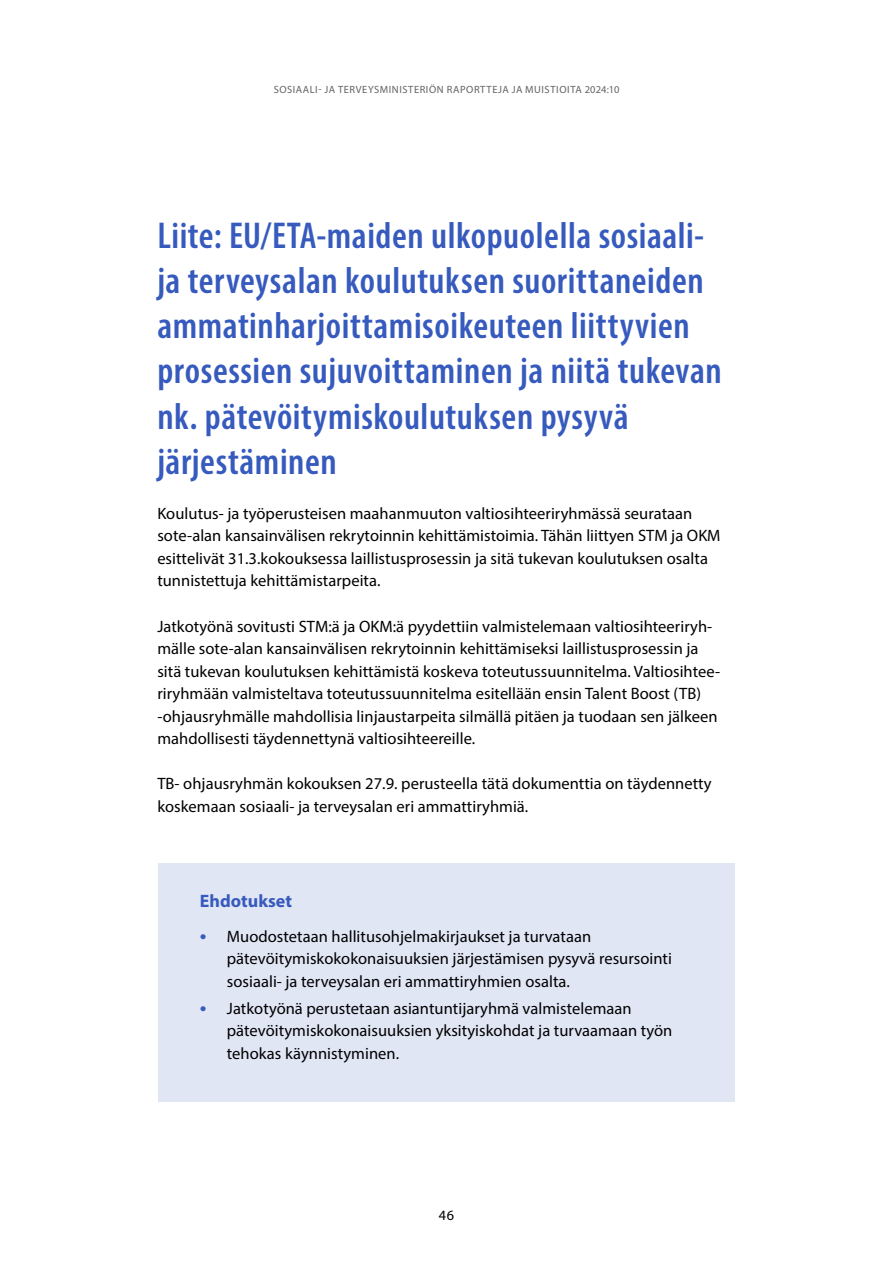
<style>
.page{position:relative;width:893px;height:1263px;background:#fff}
.page>*{position:absolute;margin:0;border:0;box-sizing:border-box;transform-origin:0 0}
.LiiteOTS1{font:600 condensed 37.5px/45.2px "Myriad Pro";letter-spacing:.015em;color:#365abd}
.laatikko-otsikko{font:700 18px "Myriad Pro";color:#365abd}
._01_Leipä{font:16.5px/22.5px "Myriad Pro";letter-spacing:.005em;color:#000}
.t1{font:14.25px "Myriad Pro";color:#000}
.t2{font:10.5px "Myriad Pro";letter-spacing:.045em;color:#636363}
.s1{font-size:24px;color:#365abd}
</style>
<div class="page">
<div style="left:158px;top:863px;width:577px;height:69px;background:#e1e6f5"></div>
<div style="left:158px;top:908px;width:577px;height:121px;background:#e1e6f5"></div>
<div style="left:158px;top:980px;width:577px;height:121px;background:#e1e6f5"></div>
<p class="t2" style="left:274px;top:83px;width:20px">Sosiaali</p>
<p class="t2" style="left:318px;top:83px;width:27px">- ja terveysministeri</p>
<p class="t2" style="left:429px;top:83px;width:25px">ön rap</p>
<p class="t2" style="left:466px;top:83px;width:15px">ortteja</p>
<p class="t2" style="left:512px;top:83px;width:20px">ja muisti</p>
<p class="t2" style="left:559px;top:83px;width:62px">oita 2024:10</p>
<h1 class="LiiteOTS1" style="left:157px;top:212px;width:566px">Liite: EU/ETA-maiden ulkopuolella sosiaali&shy;ja terveysalan koulutuksen suorittaneiden ammatinharjoittamisoikeuteen liittyvien prosessien sujuvoittaminen ja niitä tukevan nk. pätevöitymiskoulutuksen pysyvä järjestäminen</h1>
<p class="_01_Leipä" style="left:157px;top:502px;width:565px">Koulutus- ja työperusteisen maahanmuuton valtiosihteeriryhmässä seurataan sote-alan kansainvälisen rekrytoinnin kehittämistoimia. Tähän liittyen STM ja OKM esittelivät 31.3.kokouksessa laillistusprosessin ja sitä tukevan koulutuksen osalta tunnistettuja kehittämistarpeita.</p>
<p class="_01_Leipä" style="left:157px;top:614px;width:564px">Jatkotyönä sovitusti STM:ä ja OKM:ä pyydettiin valmistelemaan valtiosihteeriryh&shy;mälle sote-alan kansainvälisen rekrytoinnin kehittämiseksi laillistusprosessin ja sitä tukevan koulutuksen kehittämistä koskeva toteutussuunnitelma. Valtiosihtee&shy;riryhmään valmisteltava toteutussuunnitelma esitellään ensin Talent Boost (TB) -ohjausryhmälle mahdollisia linjaustarpeita silmällä pitäen ja tuodaan sen jälkeen mahdollisesti täydennettynä valtiosihteereille.</p>
<p class="_01_Leipä" style="left:157px;top:772px;width:556px">TB- ohjausryhmän kokouksen 27.9. perusteella tätä dokumenttia on täydennetty koskemaan sosiaali- ja terveysalan eri ammattiryhmiä.</p>
<p class="laatikko-otsikko" style="left:200px;top:889px;width:94px">Ehdotukset</p>
<p class="_01_Leipä" style="left:227px;top:925px;width:447px;text-indent:-27px"><span class="s1">•</span> Muodostetaan hallitusohjelmakirjaukset ja turvataan pätevöitymiskokokonaisuuksien järjestämisen pysyvä resursointi sosiaali- ja terveysalan eri ammattiryhmien osalta.</p>
<p class="_01_Leipä" style="left:227px;top:996px;width:447px;text-indent:-27px"><span class="s1">•</span> Jatkotyönä perustetaan asiantuntijaryhmä valmistelemaan pätevöitymiskokonaisuuksien yksityiskohdat ja turvaamaan työn tehokas käynnistyminen.</p>
<p class="t1" style="left:439px;top:1206px;width:17px">46</p>
</div>
